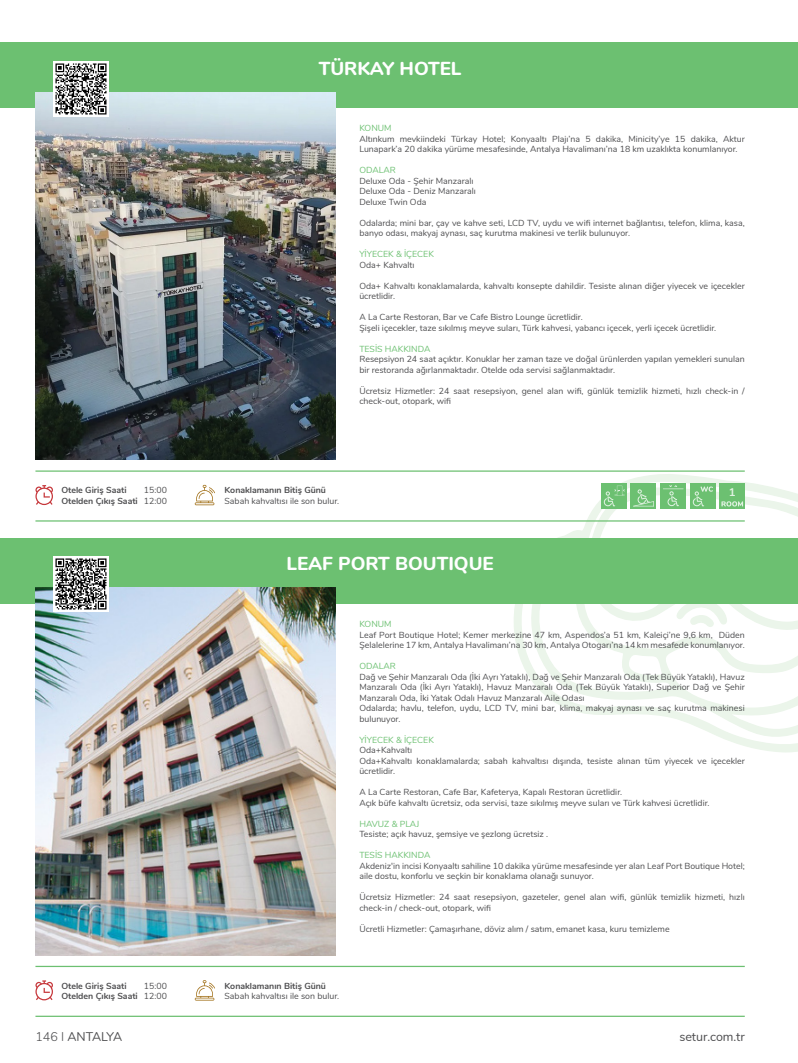
<style>
.page{position:relative;width:798px;height:1063px;background:#fff}
.page>*{position:absolute;margin:0;border:0;box-sizing:border-box;transform-origin:0 0}
.t1{font:800 18.75px "Nunito";color:#fff}
.t2{font:12.5px "Nunito";color:#4d4d4f}
.t3{font:12.5px "Nunito";letter-spacing:-.04em;color:#4d4d4f}
.t4{font:700 11.25px "Nunito";color:#fff}
.t5{font:8.75px/10.5px "Nunito";color:#4d4d4f}
.t6{font:700 8.75px/10.5px "Nunito";color:#4d4d4f;text-align:right}
.t7{font:8.75px "Nunito";color:#6cc071}
.s1{font-weight:400}
.s2{font-weight:300}
</style>
<div class="page">
<svg style="left:505px;top:470px;width:292px;height:283px"></svg>
<div style="left:0;top:43px;width:797px;height:65px;background:#6cc071"></div>
<div style="left:0;top:538px;width:797px;height:65px;background:#6cc071"></div>
<img style="left:35px;top:92px;width:300px;height:368px">
<hr style="left:35px;top:966px;width:709px;height:1px;background:#6cc071">
<svg style="left:35px;top:980px;width:18px;height:20px"></svg>
<svg style="left:195px;top:980px;width:20px;height:21px"></svg>
<hr style="left:35px;top:1016px;width:709px;height:1px;background:#6cc071">
<hr style="left:35px;top:470px;width:709px;height:2px;background:#6cc071">
<svg style="left:35px;top:485px;width:18px;height:20px"></svg>
<svg style="left:195px;top:485px;width:20px;height:20px"></svg>
<hr style="left:35px;top:520px;width:709px;height:2px;background:#6cc071">
<div style="left:660px;top:483px;width:25px;height:26px;background:#6cc071"></div>
<div style="left:689px;top:483px;width:26px;height:26px;background:#6cc071"></div>
<div style="left:719px;top:483px;width:25px;height:26px;background:#6cc071"></div>
<div style="left:600px;top:483px;width:26px;height:26px;background:#6cc071"></div>
<div style="left:630px;top:483px;width:25px;height:26px;background:#6cc071"></div>
<svg style="left:588px;top:485px;width:209px;height:148px"></svg>
<img style="left:35px;top:587px;width:300px;height:368px">
<img style="left:53px;top:61px;width:55px;height:55px">
<img style="left:53px;top:557px;width:55px;height:54px">
<h1 class="t1" style="left:318px;top:54px;width:144px">TÜRKAY HOTEL</h1>
<p class="t7" style="left:359px;top:122px;width:34px">KONUM</p>
<p class="t5" style="left:359px;top:133px;width:387px">Altınkum mevkiindeki Türkay Hotel; Konyaaltı Plajı’na 5 dakika, Minicity’ye 15 dakika, Aktur<br>Lunapark’a 20 dakika yürüme mesafesinde, Antalya Havalimanı’na 18 km uzaklıkta konumlanıyor.</p>
<p class="t7" style="left:359px;top:164px;width:38px">ODALAR</p>
<p class="t5" style="left:359px;top:175px;width:118px">Deluxe Oda - Şehir Manzaralı<br>Deluxe Oda - Deniz Manzaralı<br>Deluxe Twin Oda</p>
<p class="t5" style="left:359px;top:217px;width:387px">Odalarda; mini bar, çay ve kahve seti, LCD TV, uydu ve wifi internet bağlantısı, telefon, klima, kasa, banyo odası, makyaj aynası, saç kurutma makinesi ve terlik bulunuyor.</p>
<p class="t7" style="left:359px;top:248px;width:76px">YİYECEK &amp; İÇECEK</p>
<p class="t5" style="left:359px;top:259px;width:57px">Oda+ Kahvaltı</p>
<p class="t5" style="left:359px;top:280px;width:387px">Oda+ Kahvaltı konaklamalarda, kahvaltı konsepte dahildir. Tesiste alınan diğer yiyecek ve içecekler ücretlidir.</p>
<p class="t5" style="left:359px;top:311px;width:358px">A La Carte Restoran, Bar ve Cafe Bistro Lounge ücretlidir.<br>Şişeli içecekler, taze sıkılmış meyve suları, Türk kahvesi, yabancı içecek, yerli içecek ücretlidir.</p>
<p class="t7" style="left:359px;top:342px;width:72px">TESİS HAKKINDA</p>
<p class="t5" style="left:359px;top:353px;width:387px">Resepsiyon 24 saat açıktır. Konuklar her zaman taze ve doğal ürünlerden yapılan yemekleri sunulan bir restoranda ağırlanmaktadır. Otelde oda servisi sağlanmaktadır.</p>
<p class="t5" style="left:359px;top:385px;width:387px">Ücretsiz Hizmetler: 24 saat resepsiyon, genel alan wifi, günlük temizlik hizmeti, hızlı check-in / check-out, otopark, wifi</p>
<p class="t6" style="left:61px;top:484px;width:67px">Otele Giriş Saati</p>
<p class="t6" style="left:61px;top:484px;width:107px"><span class="s1">15:00<br></span>Otelden Çıkış Saati <span class="s1">12:00</span></p>
<p class="t6" style="left:224px;top:484px;width:103px">Konaklamanın Bitiş Günü</p>
<p class="t5" style="left:224px;top:495px;width:116px">Sabah kahvaltısı ile son bulur.</p>
<p class="t4" style="left:728px;top:484px;width:8px">1</p>
<h1 class="t1" style="left:286px;top:550px;width:208px">LEAF PORT BOUTIQUE</h1>
<p class="t6" style="left:61px;top:980px;width:67px">Otele Giriş Saati</p>
<p class="t6" style="left:61px;top:980px;width:107px"><span class="s1">15:00<br></span>Otelden Çıkış Saati <span class="s1">12:00</span></p>
<p class="t6" style="left:224px;top:980px;width:103px">Konaklamanın Bitiş Günü</p>
<p class="t5" style="left:224px;top:990px;width:116px">Sabah kahvaltısı ile son bulur.</p>
<p class="t7" style="left:359px;top:618px;width:34px">KONUM</p>
<p class="t5" style="left:359px;top:629px;width:387px">Leaf Port Boutique Hotel; Kemer merkezine 47 km, Aspendos’a 51 km, Kaleiçi’ne 9,6 km, Düden<br>Şelalelerine 17 km, Antalya Havalimanı’na 30 km, Antalya Otogarı’na 14 km mesafede konumlanıyor.</p>
<p class="t7" style="left:359px;top:660px;width:38px">ODALAR</p>
<p class="t5" style="left:359px;top:671px;width:387px">Dağ ve Şehir Manzaralı Oda (İki Ayrı Yataklı), Dağ ve Şehir Manzaralı Oda (Tek Büyük Yataklı), Havuz Manzaralı Oda (İki Ayrı Yataklı), Havuz Manzaralı Oda (Tek Büyük Yataklı), Superior Dağ ve Şehir Manzaralı Oda, İki Yatak Odalı Havuz Manzaralı Aile Odası<br>Odalarda; havlu, telefon, uydu, LCD TV, mini bar, klima, makyaj aynası ve saç kurutma makinesi bulunuyor.</p>
<p class="t7" style="left:359px;top:734px;width:76px">YİYECEK &amp; İÇECEK</p>
<p class="t5" style="left:359px;top:745px;width:387px">Oda+Kahvaltı<br>Oda+Kahvaltı konaklamalarda; sabah kahvaltısı dışında, tesiste alınan tüm yiyecek ve içecekler ücretlidir.</p>
<p class="t5" style="left:359px;top:787px;width:351px">A La Carte Restoran, Cafe Bar, Kafeterya, Kapalı Restoran ücretlidir.<br>Açık büfe kahvaltı ücretsiz, oda servisi, taze sıkılmış meyve suları ve Türk kahvesi ücretlidir.</p>
<p class="t7" style="left:359px;top:818px;width:61px">HAVUZ &amp; PLAJ</p>
<p class="t5" style="left:359px;top:829px;width:190px">Tesiste; açık havuz, şemsiye ve şezlong ücretsiz .</p>
<p class="t7" style="left:359px;top:849px;width:72px">TESİS HAKKINDA</p>
<p class="t5" style="left:359px;top:860px;width:387px">Akdeniz'in incisi Konyaaltı sahiline 10 dakika yürüme mesafesinde yer alan Leaf Port Boutique Hotel; aile dostu, konforlu ve seçkin bir konaklama olanağı sunuyor.</p>
<p class="t5" style="left:359px;top:892px;width:387px">Ücretsiz Hizmetler: 24 saat resepsiyon, gazeteler, genel alan wifi, günlük temizlik hizmeti, hızlı check-in / check-out, otopark, wifi</p>
<p class="t5" style="left:359px;top:923px;width:311px">Ücretli Hizmetler: Çamaşırhane, döviz alım / satım, emanet kasa, kuru temizleme</p>
<h2 class="t3" style="left:35px;top:1028px;width:88px"><span class="s2">146 I</span> ANTALYA</h2>
<h2 class="t2" style="left:679px;top:1028px;width:67px">setur.com.tr</h2>
</div>
